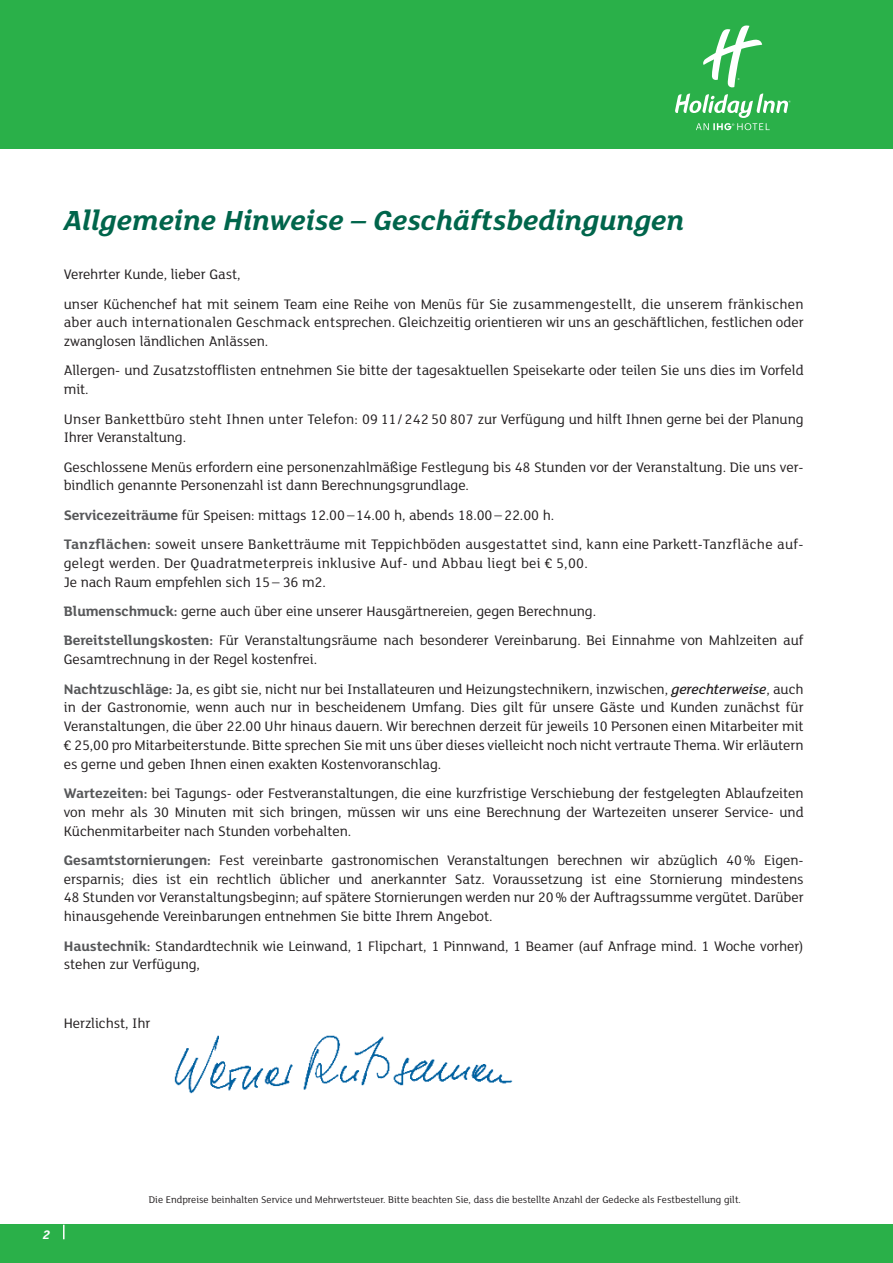
<style>
.page{position:relative;width:893px;height:1263px;background:#fff}
.page>*{position:absolute;margin:0;border:0;box-sizing:border-box;transform-origin:0 0}
.Seitenüberschrift{font:italic 700 30px "FS Lola";color:#00654b}
.t1{font:15px/18.8px "FS Lola";letter-spacing:-.005em;color:#231f20}
.t2{font:15px/18.8px "FS Lola";letter-spacing:.015em;color:#231f20}
.t3{font:italic 700 13.5px "FS Lola";color:#fff}
.t4{font:10.5px "FS Lola";color:#231f20}
.s1{font-weight:700;color:#57585a}
.s2{font-weight:500;font-style:italic}
</style>
<div class="page">
<div style="left:0;top:1225px;width:893px;height:38px;background:#2ab049"></div>
<svg style="left:63px;top:1225px;width:2px;height:14px"></svg>
<div style="left:0;top:0;width:893px;height:149px;background:#2ab049"></div>
<svg style="left:675px;top:26px;width:115px;height:104px"></svg>
<img style="left:174px;top:1035px;width:338px;height:58px">
<p class="Seitenüberschrift" style="left:64px;top:199px;width:622px">Allgemeine Hinweise – Geschäftsbedingungen</p>
<p class="t1" style="left:64px;top:264px;width:178px">Verehrter Kunde, lieber Gast,</p>
<p class="t1" style="left:64px;top:294px;width:741px;text-align:justify">unser Küchenchef hat mit seinem Team eine Reihe von Menüs für Sie zusammengestellt, die unserem fränkischen aber auch internationalen Geschmack entsprechen. Gleichzeitig orientieren wir uns an geschäftlichen, festlichen oder zwanglosen ländlichen Anlässen.</p>
<p class="t1" style="left:64px;top:361px;width:741px">Allergen- und Zusatzstofflisten entnehmen Sie bitte der tagesaktuellen Speisekarte oder teilen Sie uns dies im Vorfeld mit.</p>
<p class="t1" style="left:64px;top:409px;width:741px">Unser Bankettbüro steht Ihnen unter Telefon: 09 11/ 242 50 807 zur Verfügung und hilft Ihnen gerne bei der Planung<br>Ihrer Veranstaltung.</p>
<p class="t1" style="left:64px;top:457px;width:741px">Geschlossene Menüs erfordern eine personenzahlmäßige Festlegung bis 48 Stunden vor der Veranstaltung. Die uns ver&shy;bindlich genannte Personenzahl ist dann Berechnungsgrundlage.</p>
<p class="t1" style="left:64px;top:505px;width:492px"><span class="s1">Servicezeiträume</span> für Speisen: mittags 12.00 –14.00 h, abends 18.00– 22.00 h.</p>
<p class="t2" style="left:64px;top:534px;width:740px"><span class="s1">Tanzflächen:</span> soweit unsere Banketträume mit Teppichböden ausgestattet sind, kann eine Parkett-Tanzfläche auf&shy;gelegt werden. Der Quadratmeterpreis inklusive Auf- und Abbau liegt bei € 5,00.<br>Je nach Raum empfehlen sich 15 – 36 m2.</p>
<p class="t1" style="left:64px;top:601px;width:534px"><span class="s1">Blumenschmuck:</span> gerne auch über eine unserer Hausgärtnereien, gegen Berechnung.</p>
<p class="t1" style="left:64px;top:631px;width:741px"><span class="s1">Bereitstellungskosten:</span> Für Veranstaltungsräume nach besonderer Vereinbarung. Bei Einnahme von Mahlzeiten auf<br>Gesamtrechnung in der Regel kostenfrei.</p>
<p class="t1" style="left:64px;top:679px;width:741px;text-align:justify"><span class="s1">Nachtzuschläge:</span> Ja, es gibt sie, nicht nur bei Installateuren und Heizungstechnikern, inzwischen, <span class="s2">gerechterweise</span>, auch in der Gastronomie, wenn auch nur in bescheidenem Umfang. Dies gilt für unsere Gäste und Kunden zunächst für Veranstaltungen, die über 22.00 Uhr hinaus dauern. Wir berechnen derzeit für jeweils 10 Personen einen Mitarbeiter mit € 25,00 pro Mitarbeiterstunde. Bitte sprechen Sie mit uns über dieses vielleicht noch nicht vertraute Thema. Wir erläutern es gerne und geben Ihnen einen exakten Kostenvoranschlag.</p>
<p class="t1" style="left:64px;top:783px;width:741px;text-align:justify"><span class="s1">Wartezeiten:</span> bei Tagungs- oder Festveranstaltungen, die eine kurzfristige Verschiebung der festgelegten Ablaufzeiten von mehr als 30 Minuten mit sich bringen, müssen wir uns eine Berechnung der Wartezeiten unserer Service- und Küchenmitarbeiter nach Stunden vorbehalten.</p>
<p class="t1" style="left:64px;top:850px;width:741px;text-align:justify"><span class="s1">Gesamtstornierungen:</span> Fest vereinbarte gastronomischen Veranstaltungen berechnen wir abzüglich 40% Eigen&shy;ersparnis; dies ist ein rechtlich üblicher und anerkannter Satz. Voraussetzung ist eine Stornierung mindestens 48 Stunden vor Veranstaltungsbeginn; auf spätere Stornierungen werden nur 20% der Auftragssumme vergütet. Darüber hinausgehende Vereinbarungen entnehmen Sie bitte Ihrem Angebot.</p>
<p class="t1" style="left:64px;top:936px;width:741px"><span class="s1">Haustechnik:</span> Standardtechnik wie Leinwand, 1 Flipchart, 1 Pinnwand, 1 Beamer (auf Anfrage mind. 1 Woche vorher) stehen zur Verfügung,</p>
<p class="t1" style="left:64px;top:1013px;width:88px">Herzlichst, Ihr</p>
<p class="t3" style="left:43px;top:1225px;width:9px">2</p>
<p class="t4" style="left:149px;top:1192px;width:594px">Die Endpreise beinhalten Service und Mehrwertsteuer. Bitte beachten Sie, dass die bestellte Anzahl der Gedecke als Festbestellung gilt.</p>
</div>
